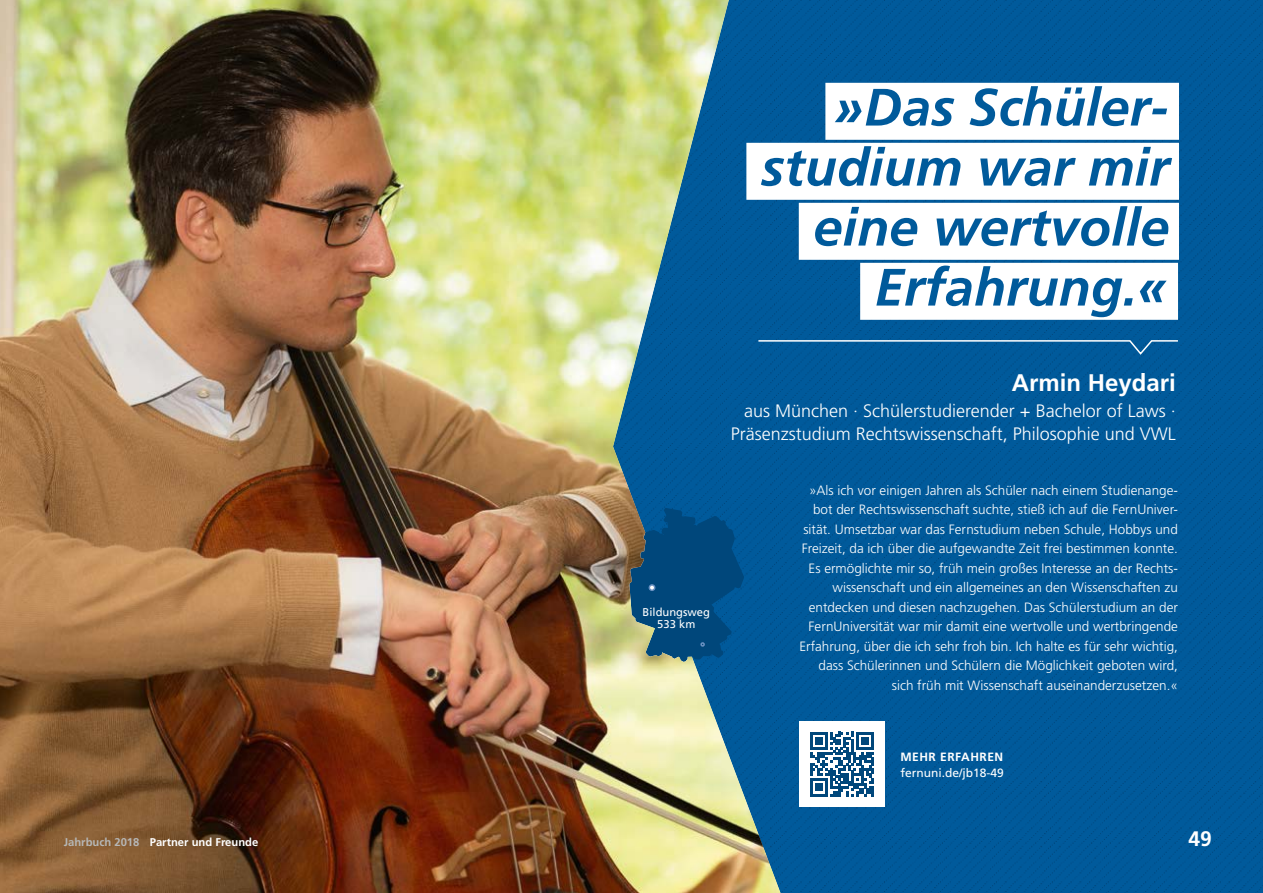
<style>
.page{position:relative;width:1263px;height:893px;background:#fff}
.page>*{position:absolute;margin:0;border:0;box-sizing:border-box;transform-origin:0 0}
.t1{font:italic 700 52.5px/60px "Frutiger";color:#005a9b;text-align:right}
.t2{font:700 24px "Frutiger";color:#fff}
.t3{font:700 21px "Frutiger";color:#fff}
.Testimonial_p_Testimonial_Fakten{font:300 18px/22.5px "Frutiger";color:#fff;text-align:right}
.Artikel_p_rechts{font:300 13.5px/19.5px "Frutiger";color:#fff;text-align:right}
.Artikel_Links{font:12px/15.8px "Frutiger";color:#fff}
.t4{font:700 11.25px "Frutiger";color:#fff}
.t5{font:11.25px/12px "Frutiger";color:#fff;text-align:center}
.s1{font-weight:700}
.s2{color:#b6b7b7}
</style>
<div class="page">
<img style="left:780px;top:0;width:483px;height:893px">
<div style="left:825px;top:83px;width:354px;height:57px;background:#fff"></div>
<div style="left:746px;top:143px;width:433px;height:57px;background:#fff"></div>
<div style="left:799px;top:203px;width:380px;height:57px;background:#fff"></div>
<div style="left:860px;top:263px;width:318px;height:57px;background:#fff"></div>
<svg style="left:780px;top:339px;width:399px;height:17px;background:#1767a2"></svg>
<div style="left:799px;top:722px;width:85px;height:85px;background:#fff"></div>
<svg style="left:810px;top:732px;width:64px;height:64px"></svg>
<img style="left:0;top:0;width:780px;height:893px">
<p class="t1" style="left:761px;top:77px;width:410px">»Das Schüler&shy;studium war mir eine wertvolle<br>Erfahrung.«</p>
<p class="t5" style="left:643px;top:606px;width:69px">Bildungsweg<br>533 km</p>
<p class="t2" style="left:1012px;top:368px;width:166px">Armin Heydari</p>
<p class="Testimonial_p_Testimonial_Fakten" style="left:731px;top:400px;width:447px">aus München · Schülerstudierender + Bachelor of Laws ·<br>Präsenzstudium Rechtswissenschaft, Philosophie und VWL</p>
<p class="Artikel_p_rechts" style="left:799px;top:480px;width:380px">»Als ich vor einigen Jahren als Schüler nach einem Studienange&shy;bot der Rechtswissenschaft suchte, stieß ich auf die FernUniver&shy;sität. Umsetzbar war das Fernstudium neben Schule, Hobbys und Freizeit, da ich über die aufgewandte Zeit frei bestimmen konnte.<br>Es ermöglichte mir so, früh mein großes Interesse an der Rechts&shy;wissenschaft und ein allgemeines an den Wissenschaften zu entdecken und diesen nachzugehen. Das Schülerstudium an der FernUniversität war mir damit eine wertvolle und wertbringende Erfahrung, über die ich sehr froh bin. Ich halte es für sehr wichtig, dass Schülerinnen und Schülern die Möglichkeit geboten wird, sich früh mit Wissenschaft auseinanderzusetzen.«</p>
<p class="Artikel_Links" style="left:900px;top:749px;width:105px"><span class="s1">MEHR ERFAHREN </span>fernuni.de/jb18-49</p>
<p class="t4" style="left:64px;top:835px;width:196px"><span class="s2">Jahrbuch 2018</span> Partner und Freunde</p>
<h3 class="t3" style="left:1188px;top:826px;width:25px">49</h3>
</div>
